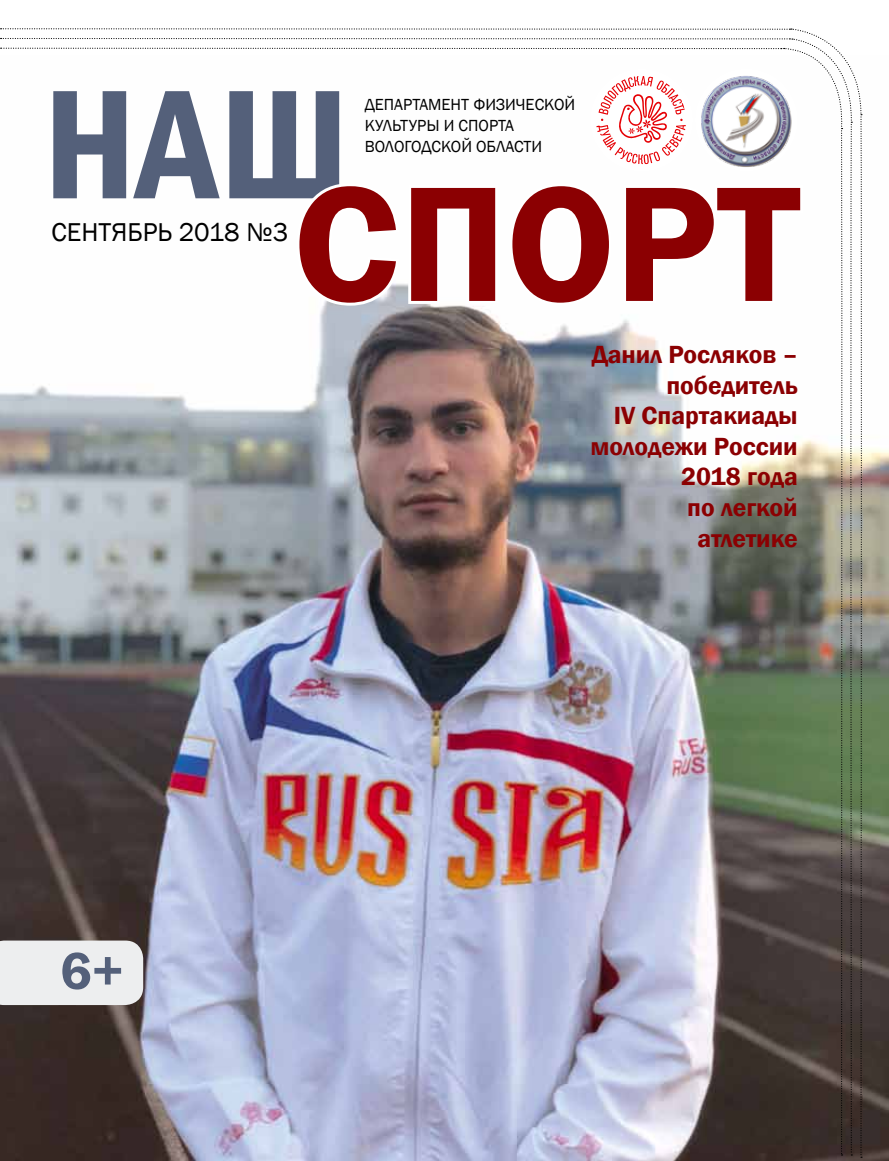
<style>
.page{position:relative;width:889px;height:1161px;background:#fff}
.page>*{position:absolute;margin:0;border:0;box-sizing:border-box;transform-origin:0 0}
.t1{font:600 169.5px "Franklin Gothic";color:#8b0002}
.t2{font:600 condensed 160.65px "Franklin Gothic";color:#54607a}
.t3{font:600 54px "Franklin Gothic";color:#54607a}
.t4{font:26.55px "Franklin Gothic";color:#000}
.t5{font:600 25.5px/30.6px "Franklin Gothic";color:#8b0002;text-align:right}
.t6{font:16.5px/21px "Franklin Gothic";color:#000}
</style>
<div class="page">
<img style="left:0;top:114px;width:889px;height:1047px">
<img style="left:0;top:28px;width:862px;height:1130px">
<img style="left:698px;top:73px;width:96px;height:94px">
<h2 class="t2" style="left:43px;top:37px;width:308px">НАШ</h2>
<p class="t6" style="left:365px;top:95px;width:212px">ДЕПАРТАМЕНТ ФИЗИЧЕСКОЙ<br>КУЛЬТУРЫ И СПОРТА<br>ВОЛОГОДСКОЙ ОБЛАСТИ</p>
<p class="t4" style="left:52px;top:215px;width:238px">СЕНТЯБРЬ 2018 №3</p>
<h1 class="t1" style="left:293px;top:140px;width:508px">СПОРТ</h1>
<h3 class="t3" style="left:60px;top:938px;width:65px">6+</h3>
<p class="t5" style="left:590px;top:339px;width:209px">Данил Росляков – победитель<br>IV Спартакиады молодежи России<br>2018 года<br>по легкой атлетике</p>
</div>
